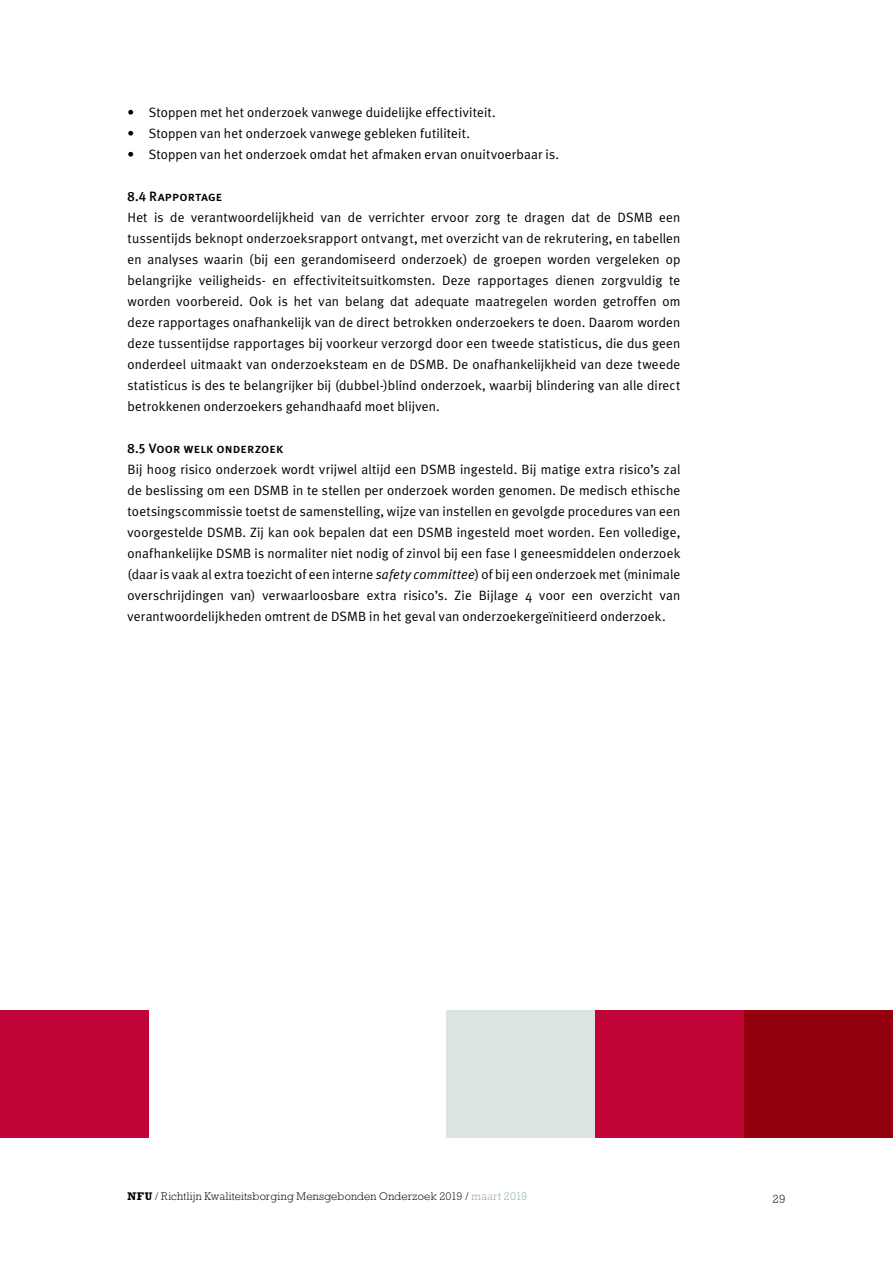
<style>
.page{position:relative;width:893px;height:1263px;background:#fff}
.page>*{position:absolute;margin:0;border:0;box-sizing:border-box;transform-origin:0 0}
.t1{font:13.5px/21px "Meta Plus Normal";letter-spacing:.01em;color:#000;text-align:justify}
.t2{font:13.5px "Meta Plus Medium Caps";letter-spacing:.01em;color:#000}
.t3{font:300 12px "Rockwell Std";color:#000}
.t4{font:300 11.25px "Rockwell Std";letter-spacing:.015em;color:#000}
.s1{font-style:italic}
.s2{font-weight:700}
.s3{color:#88a99e}
</style>
<div class="page">
<div style="left:0;top:1010px;width:149px;height:127px;background:#c10538"></div>
<div style="left:446px;top:1010px;width:149px;height:127px;background:#dae4e3"></div>
<div style="left:595px;top:1010px;width:298px;height:127px;background:#c10538"></div>
<div style="left:744px;top:1010px;width:149px;height:127px;background:#92000c"></div>
<p class="t1" style="left:128px;top:102px;width:370px">• Stoppen met het onderzoek vanwege duidelijke effectiviteit.</p>
<p class="t1" style="left:128px;top:123px;width:344px">• Stoppen van het onderzoek vanwege gebleken futiliteit.</p>
<p class="t1" style="left:128px;top:144px;width:433px">• Stoppen van het onderzoek omdat het afmaken ervan onuitvoerbaar is.</p>
<p class="t2" style="left:128px;top:189px;width:96px">8.4 Rapportage</p>
<p class="t1" style="left:128px;top:207px;width:554px">Het is de verantwoordelijkheid van de verrichter ervoor zorg te dragen dat de DSMB een tussentijds beknopt onderzoeksrapport ontvangt, met overzicht van de rekrutering, en tabellen en analyses waarin (bij een gerandomiseerd onderzoek) de groepen worden vergeleken op belangrijke veiligheids- en effectiviteitsuitkomsten. Deze rapportages dienen zorgvuldig te worden voorbereid. Ook is het van belang dat adequate maatregelen worden getroffen om deze rapportages onafhankelijk van de direct betrokken onderzoekers te doen. Daarom worden deze tussentijdse rapportages bij voorkeur verzorgd door een tweede statisticus, die dus geen onderdeel uitmaakt van onderzoeksteam en de DSMB. De onafhankelijkheid van deze tweede statisticus is des te belangrijker bij (dubbel-)blind onderzoek, waarbij blindering van alle direct betrokkenen onderzoekers gehandhaafd moet blijven.</p>
<p class="t2" style="left:128px;top:441px;width:157px">8.5 Voor welk onderzoek</p>
<p class="t1" style="left:128px;top:459px;width:554px">Bij hoog risico onderzoek wordt vrijwel altijd een DSMB ingesteld. Bij matige extra risico’s zal de beslissing om een DSMB in te stellen per onderzoek worden genomen. De medisch ethische toetsingscommissie toetst de samenstelling, wijze van instellen en gevolgde procedures van een voorgestelde DSMB. Zij kan ook bepalen dat een DSMB ingesteld moet worden. Een volledige, onafhankelijke DSMB is normaliter niet nodig of zinvol bij een fase I geneesmiddelen onderzoek (daar is vaak al extra toezicht of een interne <span class="s1">safety committee</span>) of bij een onderzoek met (minimale overschrijdingen van) verwaarloosbare extra risico’s. Zie Bijlage 4 voor een overzicht van verantwoordelijkheden omtrent de DSMB in het geval van onderzoekergeïnitieerd onderzoek.</p>
<p class="t4" style="left:128px;top:1190px;width:401px"><span class="s2">NFU</span> / Richtlijn Kwaliteitsborging Mensgebonden Onderzoek 2019 / <span class="s3">maart 2019</span></p>
<p class="t3" style="left:773px;top:1192px;width:14px">29</p>
</div>
